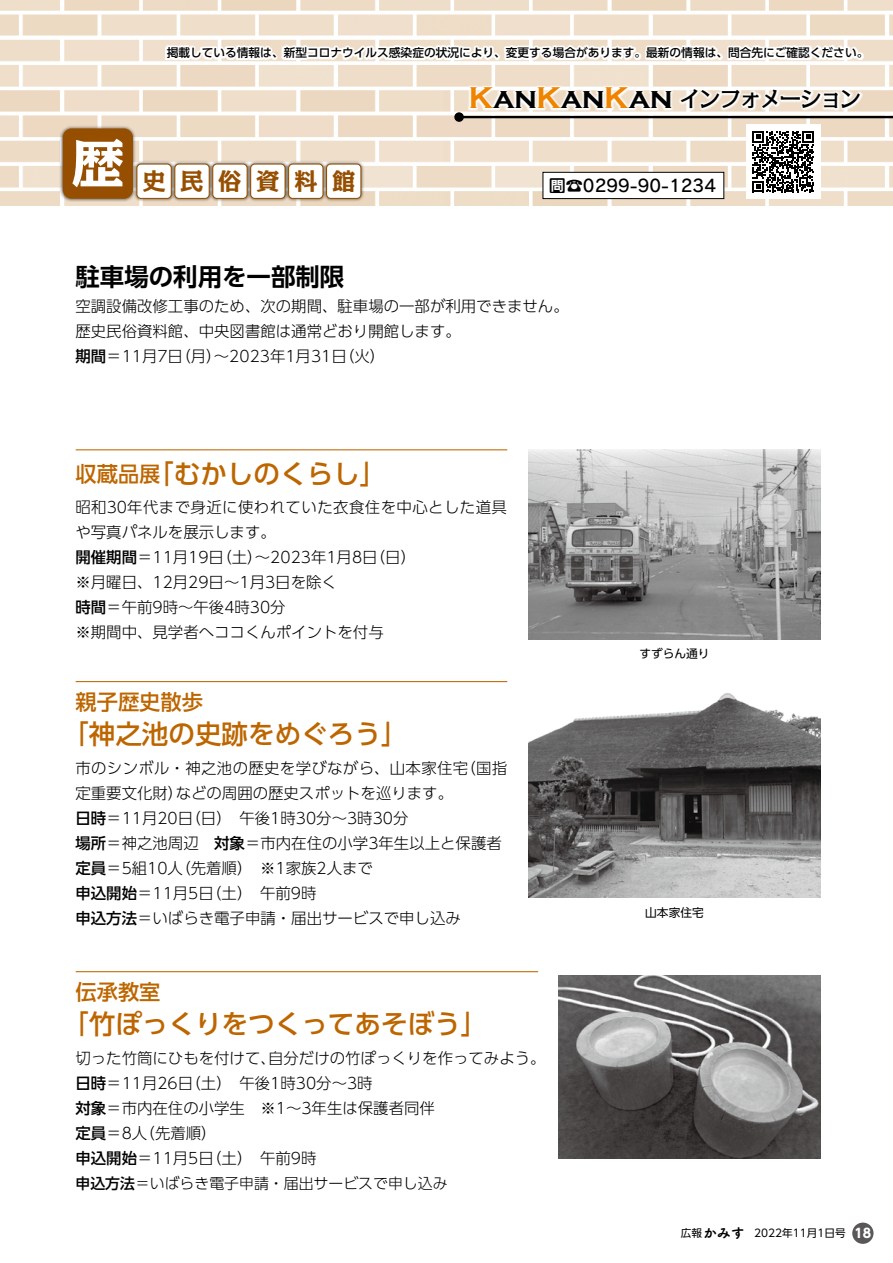
<style>
.page{position:relative;width:893px;height:1263px;background:#fff}
.page>*{position:absolute;margin:0;border:0;box-sizing:border-box;transform-origin:0 0}
.t1{font:700 53.1px "Kakumin Pro";color:#fff}
.t2{font:700 30.9px "Copperplate Gothic";letter-spacing:-.015em;color:#000}
.t3{font:500 26.55px "UD Shin Go Pro";color:#bd6600}
.t4{font:700 24.45px "UD Shin Go Pr 6 De";color:#000}
.t5{font:700 23.4px "Kakumin Pro";color:#964f00}
.t6{font:500 21.45px "Kakumin Pro";letter-spacing:-.07em;color:#000}
.t7{font:500 21.3px "UD Shin Go Pro";color:#bd6600}
.t8{font:16.95px "Rodin Pro DB";color:#000}
.t9{font:300 15.45px/25px "UD Shin Go Pr 6";color:#000}
.t10{font:300 15.45px/25px "UD Shin Go Pr 6";letter-spacing:.02em;color:#000}
.t11{font:300 14.85px "UD Shin Go Pr 6";color:#000}
.t12{font:13.8px "Tsuku A Rd Gothic Std E";color:#000}
.t13{font:700 12.75px "UD Shin Go Pro";color:#fff}
.t14{font:500 11.7px "UD Shin Go Pr 6";color:#000}
.t15{font:11.7px "UD Shin Go Pro";color:#000}
.t16{font:10.65px "UD Shin Go Pro";color:#000}
.s1{color:#f08300}
.s2{font-weight:500}
.s3{font-family:"UD Shin Go Pr 6";font-size:10.65px}
</style>
<div class="page">
<img style="left:1px;top:0;width:892px;height:205px">
<img style="left:0;top:0;width:1px;height:1263px">
<div style="left:165px;top:45px;width:698px;height:15px;background:#fff"></div>
<div style="left:59px;top:125px;width:78px;height:77px;background:#000;opacity:.5"></div>
<div style="left:63px;top:129px;width:69px;height:69px;background:#964f00;border-radius:8px"></div>
<div style="left:63px;top:128px;width:70px;height:71px;border:1px solid #964f00;border-radius:8px"></div>
<div style="left:133px;top:160px;width:42px;height:43px;background:#000;opacity:.5"></div>
<div style="left:137px;top:164px;width:34px;height:34px;background:#fff;border-radius:4px"></div>
<div style="left:136px;top:163px;width:36px;height:36px;border:1px solid #964f00;border-radius:4px"></div>
<div style="left:171px;top:160px;width:42px;height:43px;background:#000;opacity:.5"></div>
<div style="left:175px;top:164px;width:34px;height:34px;background:#fff;border-radius:4px"></div>
<div style="left:174px;top:163px;width:36px;height:36px;border:1px solid #964f00;border-radius:4px"></div>
<div style="left:323px;top:160px;width:42px;height:43px;background:#000;opacity:.5"></div>
<div style="left:327px;top:164px;width:34px;height:34px;background:#fff;border-radius:4px"></div>
<div style="left:326px;top:163px;width:35px;height:36px;border:1px solid #964f00;border-radius:4px"></div>
<div style="left:247px;top:160px;width:42px;height:43px;background:#000;opacity:.5"></div>
<div style="left:251px;top:164px;width:34px;height:34px;background:#fff;border-radius:4px"></div>
<div style="left:250px;top:163px;width:36px;height:36px;border:1px solid #964f00;border-radius:4px"></div>
<div style="left:285px;top:160px;width:42px;height:43px;background:#000;opacity:.5"></div>
<div style="left:289px;top:164px;width:34px;height:34px;background:#fff;border-radius:4px"></div>
<div style="left:288px;top:163px;width:35px;height:36px;border:1px solid #964f00;border-radius:4px"></div>
<div style="left:209px;top:160px;width:42px;height:43px;background:#000;opacity:.5"></div>
<div style="left:213px;top:164px;width:34px;height:34px;background:#fff;border-radius:4px"></div>
<div style="left:212px;top:163px;width:36px;height:36px;border:1px solid #964f00;border-radius:4px"></div>
<svg style="left:468px;top:85px;width:395px;height:26px"></svg>
<hr style="left:459px;top:116px;width:434px;height:2px;background:#000">
<svg style="left:454px;top:112px;width:10px;height:10px"></svg>
<div style="left:746px;top:124px;width:75px;height:75px;background:#fff"></div>
<svg style="left:753px;top:131px;width:61px;height:61px"></svg>
<div style="left:543px;top:172px;width:181px;height:27px;background:#fff"></div>
<div style="left:543px;top:172px;width:181px;height:27px;border:1px solid #000"></div>
<img style="left:528px;top:449px;width:293px;height:191px">
<hr style="left:76px;top:449px;width:431px;height:1px;background:#bd6600">
<img style="left:528px;top:693px;width:293px;height:205px">
<hr style="left:76px;top:681px;width:431px;height:1px;background:#bd6600">
<img style="left:558px;top:975px;width:263px;height:183px">
<hr style="left:76px;top:971px;width:462px;height:1px;background:#bd6600">
<div style="left:852px;top:1222px;width:21px;height:22px;background:#595757;border-radius:50%"></div>
<p class="t14" style="left:167px;top:43px;width:703px">掲載している情報は、新型コロナウイルス感染症の状況により、変更する場合があります。最新の情報は、問合先にご確認ください。</p>
<h1 class="t1" style="left:71px;top:121px;width:55px">歴</h1>
<h3 class="t5" style="left:142px;top:163px;width:25px">史</h3>
<h3 class="t5" style="left:180px;top:163px;width:25px">民</h3>
<h3 class="t5" style="left:218px;top:163px;width:25px">俗</h3>
<h3 class="t5" style="left:256px;top:163px;width:25px">資</h3>
<h3 class="t5" style="left:294px;top:163px;width:25px">料</h3>
<h3 class="t5" style="left:332px;top:163px;width:25px">館</h3>
<h2 class="t2" style="left:468px;top:81px;width:206px"><span class="s1">K</span>an<span class="s1">K</span>an<span class="s1">K</span>an</h2>
<h3 class="t6" style="left:680px;top:82px;width:183px">インフォメーション</h3>
<p class="t8" style="left:549px;top:175px;width:169px">問☎0299-90-1234</p>
<h3 class="t4" style="left:75px;top:256px;width:270px">駐車場の利用を一部制限</h3>
<p class="t9" style="left:75px;top:293px;width:495px">空調設備改修工事のため、次の期間、駐車場の一部が利用できません。歴史民俗資料館、中央図書館は通常どおり開館します。<br><span class="s2">期間</span>＝11月7 （日月）～2023年1月31 （日火(</p>
<h3 class="t3" style="left:147px;top:452px;width:241px">「むかしのくらし「</h3>
<h3 class="t7" style="left:75px;top:456px;width:87px">収蔵品展</h3>
<p class="t9" style="left:75px;top:494px;width:433px">昭和30年代まで身近に使われていた衣食住を中心とした道具や写真パネルを展示します。<br><span class="s2">開催期間</span>＝11月19 （日土）～2023年1月8 （日日(<br>※月曜日、12月29日～1月3日を除く<br><span class="s2">時間</span>＝午前9時～午後4時30分<br>※期間中、見学者へココくんポイントを付与</p>
<h3 class="t7" style="left:75px;top:685px;width:129px">親子歴史散歩</h3>
<h3 class="t3" style="left:62px;top:712px;width:347px">「神之池の史跡をめぐろう「</h3>
<p class="t10" style="left:176px;top:755px;width:294px;text-indent:-100px">市のシンボル・神之池の歴史を学びながら、山本家住宅などの周囲の歴史スポットを巡ります。</p>
<p class="t9" style="left:461px;top:755px;width:48px">（国指</p>
<p class="t9" style="left:75px;top:780px;width:428px">定重要文化財）<br><span class="s2">日時</span>＝11月20 （日日）　午後1時30分～3時30分<br><span class="s2">場所</span>＝神之池周辺　<span class="s2">対象</span>＝市内在住の小学3年生以上と保護者<span class="s2">定員</span>＝5組10 （人先着順）　※1家族2人まで<br><span class="s2">申込開始</span>＝11月5 （日土）　午前9時<br><span class="s2">申込方法</span>＝いばらき電子申請・届出サービスで申し込み</p>
<h3 class="t7" style="left:75px;top:975px;width:87px">伝承教室</h3>
<h3 class="t3" style="left:62px;top:1002px;width:427px">「竹ぽっくりをつくってあそぼう「</h3>
<p class="t9" style="left:268px;top:1045px;width:279px">自分だけの竹ぽっくりを作ってみよう。</p>
<p class="t9" style="left:75px;top:1045px;width:361px">切った竹筒にひもを付けて、<br><span class="s2">日時</span>＝11月26 （日土）　午後1時30分～3時<br><span class="s2">対象</span>＝市内在住の小学生　※1～3年生は保護者同伴<span class="s2">定員</span>＝8 （人先着順(<br><span class="s2">申込開始</span>＝11月5 （日土）　午前9時</p>
<p class="t11" style="left:75px;top:1171px;width:374px"><span class="s2">申込方法</span>＝いばらき電子申請・届出サービスで申し込み</p>
<p class="t15" style="left:639px;top:644px;width:72px">すずらん通り</p>
<p class="t15" style="left:645px;top:903px;width:60px">山本家住宅</p>
<p class="t12" style="left:681px;top:1222px;width:65px"><span class="s3">広報</span>かみす</p>
<p class="t16" style="left:754px;top:1224px;width:93px">2022年11月1日号</p>
<p class="t13" style="left:854px;top:1223px;width:18px">18</p>
</div>
